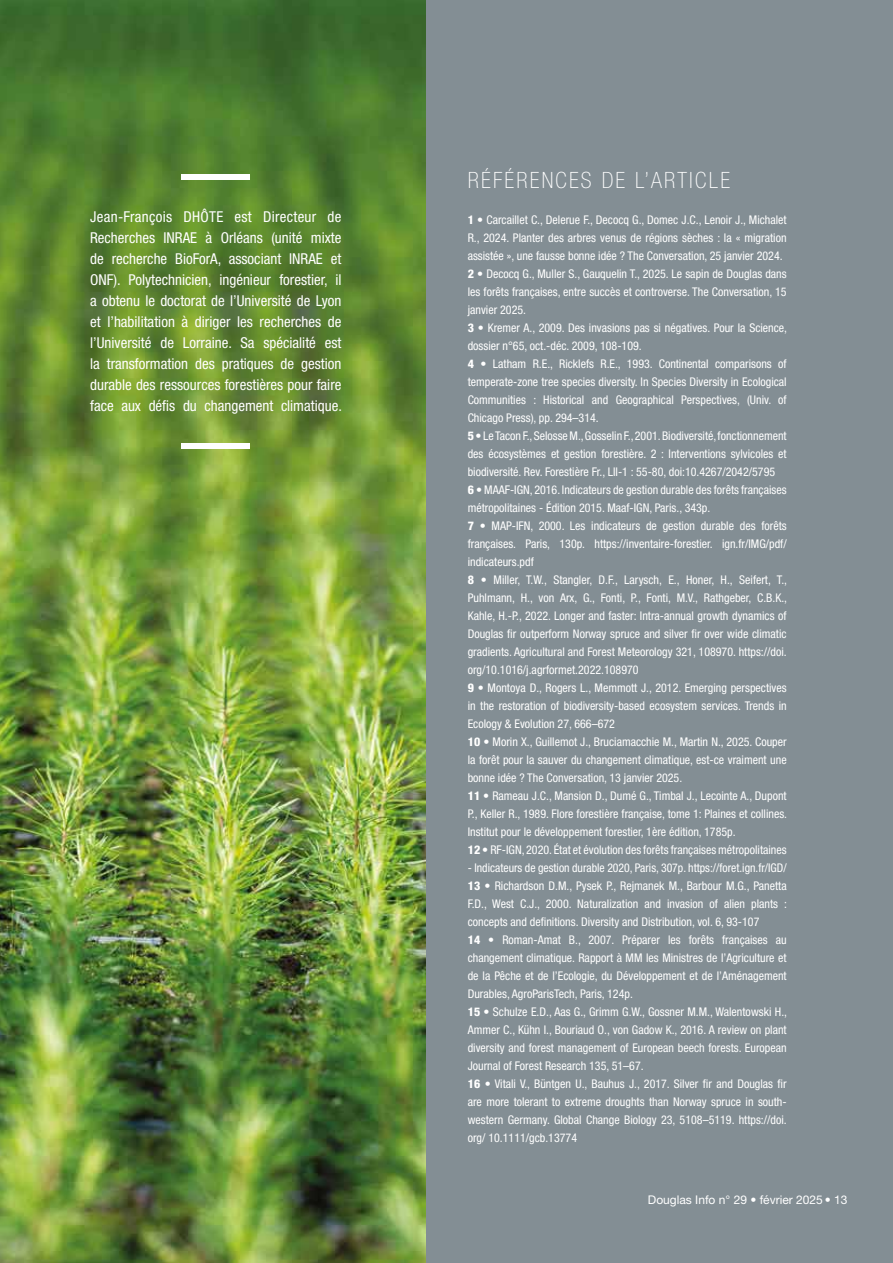
<style>
.page{position:relative;width:893px;height:1263px;background:#fff}
.page>*{position:absolute;margin:0;border:0;box-sizing:border-box;transform-origin:0 0}
.t1{font:100 condensed 22.5px "Helvetica Neue LT Std";letter-spacing:.1em;color:#fff}
.t2{font:condensed 15px/21px "Helvetica Neue LT Std";color:#fff;text-align:justify}
.t3{font:condensed 12px/18px "Helvetica Neue LT Std";color:#fff}
.t4{font:12px "Helvetica Neue LT Std";color:#fff}
.s1{font-weight:800}
</style>
<div class="page">
<div style="left:425px;top:0;width:468px;height:1263px;background:#838e94"></div>
<img style="left:0;top:0;width:425px;height:1263px">
<div style="left:182px;top:174px;width:68px;height:6px;background:#fff"></div>
<div style="left:182px;top:443px;width:68px;height:6px;background:#fff"></div>
<p class="t2" style="left:90px;top:206px;width:253px">Jean-François DHÔTE est Directeur de Recherches INRAE à Orléans (unité mixte de recherche BioForA, associant INRAE et ONF). Polytechnicien, ingénieur forestier, il a obtenu le doctorat de l’Université de Lyon et l’habilitation à diriger les recherches de l’Université de Lorraine. Sa spécialité est la transformation des pratiques de gestion durable des ressources forestières pour faire face aux défis du changement climatique.</p>
<h1 class="t1" style="left:468px;top:168px;width:264px">RÉFÉRENCES DE L’ARTICLE</h1>
<p class="t3" style="left:468px;top:211px;width:321px"><span class="s1">1</span> • Carcaillet C., Delerue F., Decocq G., Domec J.C., Lenoir J., Michalet R., 2024. Planter des arbres venus de régions sèches : la « migration assistée », une fausse bonne idée ? The Conversation, 25 janvier 2024.<br><span class="s1">2</span> • Decocq G., Muller S., Gauquelin T., 2025. Le sapin de Douglas dans les forêts françaises, entre succès et controverse. The Conversation, 15 janvier 2025.<br><span class="s1">3</span> • Kremer A., 2009. Des invasions pas si négatives. Pour la Science, dossier n°65, oct.-déc. 2009, 108-109.<br><span class="s1">4</span> • Latham R.E., Ricklefs R.E., 1993. Continental comparisons of temperate-zone tree species diversity. In Species Diversity in Ecological Communities : Historical and Geographical Perspectives, (Univ. of Chicago Press), pp. 294–314.<br><span class="s1">5</span> • Le Tacon F., Selosse M., Gosselin F., 2001. Biodiversité, fonctionnement des écosystèmes et gestion forestière. 2 : Interventions sylvicoles et biodiversité. Rev. Forestière Fr., LII-1 : 55-80, doi:10.4267/2042/5795<br><span class="s1">6</span> • MAAF-IGN, 2016. Indicateurs de gestion durable des forêts françaises métropolitaines - Édition 2015. Maaf-IGN, Paris., 343p.<br><span class="s1">7</span> • MAP-IFN, 2000. Les indicateurs de gestion durable des forêts françaises. Paris, 130p. https://inventaire-forestier. ign.fr/IMG/pdf/ indicateurs.pdf<br><span class="s1">8</span> • Miller, T.W., Stangler, D.F., Larysch, E., Honer, H., Seifert, T., Puhlmann, H., von Arx, G., Fonti, P., Fonti, M.V., Rathgeber, C.B.K., Kahle, H.-P., 2022. Longer and faster: Intra-annual growth dynamics of Douglas fir outperform Norway spruce and silver fir over wide climatic gradients. Agricultural and Forest Meteorology 321, 108970. https://doi. org/10.1016/j.agrformet.2022.108970<br><span class="s1">9</span> • Montoya D., Rogers L., Memmott J., 2012. Emerging perspectives in the restoration of biodiversity-based ecosystem services. Trends in Ecology &amp; Evolution 27, 666–672<br><span class="s1">10</span> • Morin X., Guillemot J., Bruciamacchie M., Martin N., 2025. Couper la forêt pour la sauver du changement climatique, est-ce vraiment une bonne idée ? The Conversation, 13 janvier 2025.<br><span class="s1">11</span> • Rameau J.C., Mansion D., Dumé G., Timbal J., Lecointe A., Dupont P., Keller R., 1989. Flore forestière française, tome 1: Plaines et collines.<br>Institut pour le développement forestier, 1ère édition, 1785p.<br><span class="s1">12</span> • RF-IGN, 2020. État et évolution des forêts françaises métropolitaines</p>
<p class="t3" style="left:468px;top:859px;width:321px">- Indicateurs de gestion durable 2020, Paris, 307p. https://foret.ign.fr/IGD/ <span class="s1">13</span> • Richardson D.M., Pysek P., Rejmanek M., Barbour M.G., Panetta F.D., West C.J., 2000. Naturalization and invasion of alien plants : concepts and definitions. Diversity and Distribution, vol. 6, 93-107<br><span class="s1">14</span> • Roman-Amat B., 2007. Préparer les forêts françaises au changement climatique. Rapport à MM les Ministres de l’Agriculture et de la Pêche et de l’Ecologie, du Développement et de l’Aménagement Durables, AgroParisTech, Paris, 124p.<br><span class="s1">15</span> • Schulze E.D., Aas G., Grimm G.W., Gossner M.M., Walentowski H., Ammer C., Kühn I., Bouriaud O., von Gadow K., 2016. A review on plant diversity and forest management of European beech forests. European Journal of Forest Research 135, 51–67.<br><span class="s1">16</span> • Vitali V., Büntgen U., Bauhus J., 2017. Silver fir and Douglas fir are more tolerant to extreme droughts than Norway spruce in south&shy;western Germany. Global Change Biology 23, 5108–5119. https://doi. org/ 10.1111/gcb.13774</p>
<p class="t4" style="left:648px;top:1192px;width:201px">Douglas Info n° 29 • février 2025 • 13</p>
</div>
